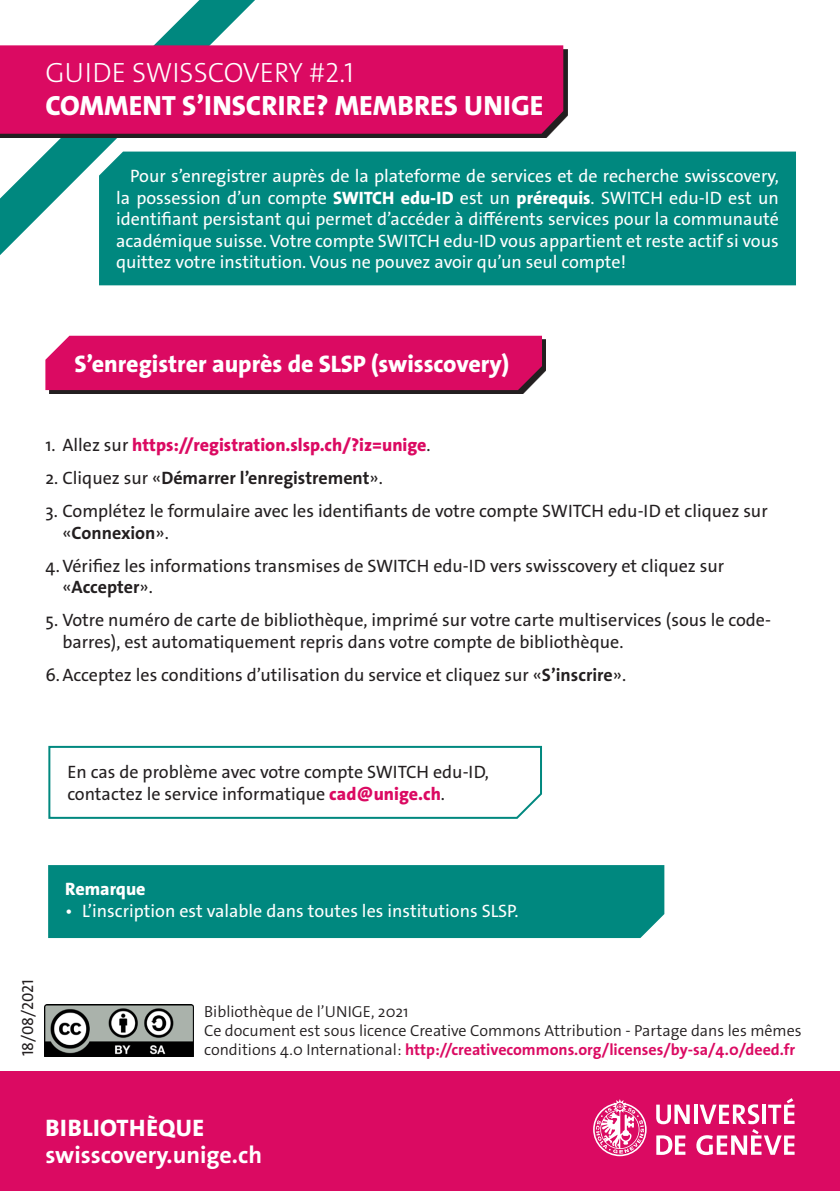
<style>
.page{position:relative;width:840px;height:1191px;background:#fff}
.page>*{position:absolute;margin:0;border:0;box-sizing:border-box;transform-origin:0 0}
.t1{font:800 28px "The Sans Os F";color:#fff}
.t2{font:300 28px "The Sans Os F";color:#fff}
.t3{font:800 24px "The Sans Os F";color:#fff}
.t4{font:700 24px "The Sans Os F";color:#fff}
.t5{font:18px/21.6px "The Sans Os F";color:#231f20}
.t6{font:18px/21.6px "The Sans Os F";color:#fff;text-align:justify}
.t7{font:800 18px "The Sans Os F";color:#db0a62}
.t8{font:700 18px "The Sans Os F";color:#231f20}
.t9{font:800 18px "The Sans Os F";color:#fff}
.t10{font:300 16px/19.2px "The Sans Os F";color:#231f20}
.t11{font:16px "The Sans Os F";color:#231f20}
.s1{font-weight:800}
.s2{font-weight:400;color:#231f20}
.s3{font-weight:400}
.s4{font-weight:700}
.s5{font-weight:800;color:#db0a62}
.s6{font-weight:700;color:#db0a62}
</style>
<div class="page">
<svg style="left:0;top:0;width:255px;height:255px"></svg>
<div style="left:0;top:1071px;width:839px;height:120px;background:#db0a62"></div>
<svg style="left:593px;top:1099px;width:53px;height:57px"></svg>
<svg style="left:656px;top:1104px;width:33px;height:20px"></svg>
<svg style="left:694px;top:1104px;width:2px;height:20px"></svg>
<svg style="left:656px;top:1135px;width:29px;height:19px"></svg>
<svg style="left:696px;top:1098px;width:98px;height:57px"></svg>
<div style="left:0;top:49px;width:567px;height:89px;background:#231f20"></div>
<div style="left:0;top:45px;width:563px;height:89px;background:#db0a62"></div>
<div style="left:99px;top:152px;width:696px;height:133px;background:#00887f"></div>
<svg style="left:49px;top:340px;width:497px;height:54px;background:#382f32"></svg>
<div style="left:45px;top:336px;width:496px;height:54px;background:#db0a62"></div>
<img style="left:44px;top:1004px;width:149px;height:52px">
<svg style="left:48px;top:745px;width:494px;height:74px"></svg>
<div style="left:48px;top:865px;width:616px;height:73px;background:#00887f"></div>
<p class="t2" style="left:45px;top:54px;width:310px">GUIDE SWISSCOVERY #2.1</p>
<p class="t1" style="left:45px;top:88px;width:499px">COMMENT S’INSCRIRE? MEMBRES UNIGE</p>
<p class="t6" style="left:116px;top:165px;width:664px;text-indent:14px">Pour s’enregistrer auprès de la plateforme de services et de recherche swisscovery, la possession d’un compte <span class="s1">SWITCH edu-ID</span> est un <span class="s1">prérequis</span>. SWITCH edu-ID est un identifiant persistant qui permet d’accéder à différents services pour la communauté académique suisse. Votre compte SWITCH edu-ID vous appartient et reste actif si vous quittez votre institution. Vous ne pouvez avoir qu’un seul compte!</p>
<p class="t3" style="left:74px;top:348px;width:436px">S’enregistrer auprès de SLSP (swisscovery)</p>
<p class="t7" style="left:45px;top:433px;width:386px"><span class="s2">1. Allez sur</span> https://registration.slsp.ch/?iz=unige<span class="s2">.</span></p>
<p class="t8" style="left:45px;top:466px;width:339px"><span class="s3">2. Cliquez sur «</span>Démarrer l’enregistrement<span class="s3">».</span></p>
<p class="t5" style="left:62px;top:500px;width:706px;text-indent:-17px">3. Complétez le formulaire avec les identifiants de votre compte SWITCH edu-ID et cliquez sur «<span class="s4">Connexion</span>».</p>
<p class="t5" style="left:62px;top:555px;width:663px;text-indent:-17px">4.Vérifiez les informations transmises de SWITCH edu-ID vers swisscovery et cliquez sur «<span class="s4">Accepter</span>».</p>
<p class="t5" style="left:62px;top:609px;width:709px;text-indent:-17px">5. Votre numéro de carte de bibliothèque, imprimé sur votre carte multiservices (sous le code&shy;barres), est automatiquement repris dans votre compte de bibliothèque.</p>
<p class="t5" style="left:45px;top:664px;width:582px">6.Acceptez les conditions d’utilisation du service et cliquez sur «<span class="s4">S’inscrire</span>».</p>
<p class="t5" style="left:67px;top:761px;width:423px">En cas de problème avec votre compte SWITCH edu-ID, contactez le service informatique <span class="s5">cad@unige.ch</span>.</p>
<p class="t9" style="left:65px;top:877px;width:82px">Remarque</p>
<p class="t6" style="left:65px;top:900px;width:454px">• L’inscription est valable dans toutes les institutions SLSP.</p>
<p class="t11" style="left:17px;top:1056px;width:79px;rotate:-90deg">18/08/2021</p>
<p class="t10" style="left:204px;top:1002px;width:206px">Bibliothèque de l’UNIGE, 2021</p>
<p class="t10" style="left:204px;top:1021px;width:598px">Ce document est sous licence Creative Commons Attribution - Partage dans les mêmes conditions 4.0 International: <span class="s6">http://creativecommons.org/licenses/by-sa/4.0/deed.fr</span></p>
<p class="t3" style="left:46px;top:1112px;width:160px">BIBLIOTHÈQUE</p>
<p class="t4" style="left:45px;top:1139px;width:218px">swisscovery.unige.ch</p>
</div>
